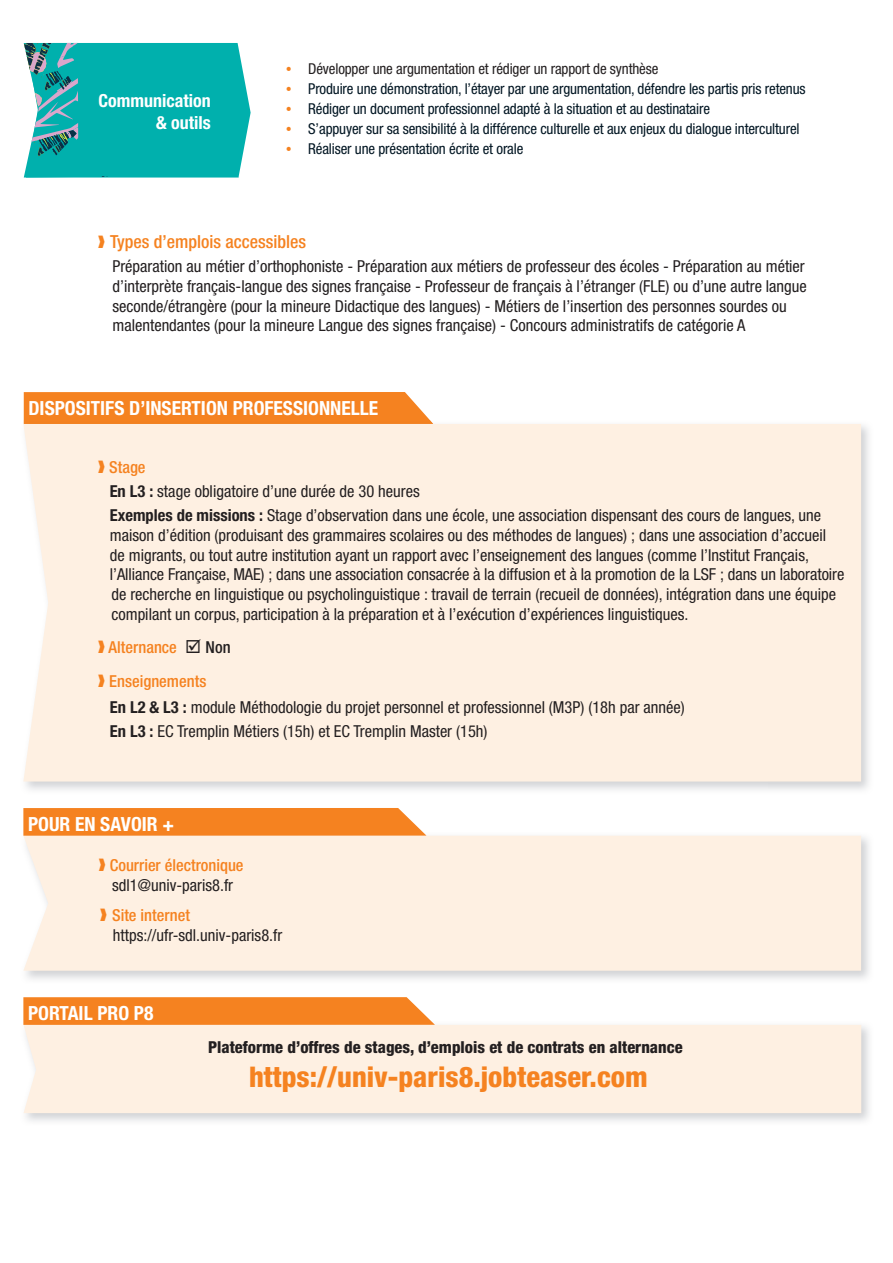
<style>
.page{position:relative;width:893px;height:1263px;background:#fff}
.page>*{position:absolute;margin:0;border:0;box-sizing:border-box;transform-origin:0 0}
.t1{font:800 condensed 28.5px "Helvetica Neue";color:#f58220}
.t2{font:700 condensed 19.5px "Helvetica Neue";color:#fff}
.t3{font:500 condensed 18px "Helvetica Neue";color:#f58220}
.t4{font:700 condensed 18px/21.6px "Helvetica Neue";color:#fff;text-align:right}
.t5{font:condensed 16.5px/19.8px "Helvetica Neue";color:#231f20}
.t6{font:500 condensed 16.5px/19.8px "Helvetica Neue";color:#f58220;text-align:center}
.t7{font:800 condensed 16.5px "Helvetica Neue";color:#231f20}
.t8{font:condensed 15px "Helvetica Neue";letter-spacing:-.01em;color:#001522}
.t9{font:condensed 15px "Helvetica Neue";letter-spacing:-.01em;color:#231f20}
.s1{font-family:"Quay Sans";font-stretch:normal;color:#f58220}
.s2{color:#f58220}
.s3{font-weight:500;color:#f58220}
.s4{font-weight:700}
.s5{color:#231f20}
.s6{font-weight:400;color:#231f20}
</style>
<div class="page">
<div style="left:23px;top:836px;width:838px;height:135px;background:#fef0e2"></div>
<svg style="left:23px;top:808px;width:403px;height:28px;background:#f5872a"></svg>
<div style="left:24px;top:1025px;width:837px;height:88px;background:#fef0e2"></div>
<svg style="left:23px;top:997px;width:412px;height:28px;background:#f5872a"></svg>
<svg style="left:24px;top:43px;width:227px;height:135px;background:#18b1b0"></svg>
<div style="left:24px;top:392px;width:406px;height:28px;background:#f58220"></div>
<hr style="left:24px;top:420px;width:409px;height:4px;background:#f38220">
<div style="left:23px;top:424px;width:838px;height:357px;background:#fef0e2"></div>
<p class="t4" style="left:98px;top:90px;width:114px">Communication &amp; outils</p>
<p class="t9" style="left:284px;top:60px;width:376px"><span class="s1">•</span> Développer une argumentation et rédiger un rapport de synthèse</p>
<p class="t8" style="left:284px;top:80px;width:523px"><span class="s1">•</span> Produire une démonstration, l’étayer par une argumentation, défendre les partis pris retenus</p>
<p class="t8" style="left:284px;top:100px;width:428px"><span class="s1">•</span> Rédiger un document professionnel adapté à la situation et au destinataire</p>
<p class="t8" style="left:284px;top:120px;width:517px"><span class="s1">•</span> S’appuyer sur sa sensibilité à la différence culturelle et aux enjeux du dialogue interculturel</p>
<p class="t8" style="left:284px;top:140px;width:241px"><span class="s1">•</span> Réaliser une présentation écrite et orale</p>
<p class="t3" style="left:98px;top:231px;width:210px">❱ Types d’emplois accessibles</p>
<p class="t5" style="left:112px;top:256px;width:696px">Préparation au métier d’orthophoniste - Préparation aux métiers de professeur des écoles - Préparation au métier d’interprète français-langue des signes française - Professeur de français à l’étranger (FLE) ou d’une autre langue seconde/étrangère (pour la mineure Didactique des langues) - Métiers de l’insertion des personnes sourdes ou malentendantes (pour la mineure Langue des signes française) - Concours administratifs de catégorie A</p>
<p class="t2" style="left:28px;top:396px;width:351px">DISPOSITIFS D’INSERTION PROFESSIONNELLE</p>
<p class="t5" style="left:110px;top:455px;width:713px;line-height:24px;text-indent:-12px"><span class="s2">❱</span> <span class="s3">Stage<br></span><span class="s4">En L3 :</span> stage obligatoire d’une durée de 30 heures<br><span class="s4">Exemples de missions :</span> Stage d’observation dans une école, une association dispensant des cours de langues, une</p>
<p class="t5" style="left:110px;top:525px;width:736px">maison d’édition (produisant des grammaires scolaires ou des méthodes de langues) ; dans une association d’accueil de migrants, ou tout autre institution ayant un rapport avec l’enseignement des langues (comme l’Institut Français, l’Alliance Française, MAE) ; dans une association consacrée à la diffusion et à la promotion de la LSF ; dans un laboratoire de recherche en linguistique ou psycholinguistique : travail de terrain (recueil de données), intégration dans une équipe compilant un corpus, participation à la préparation et à l’exécution d’expériences linguistiques.</p>
<p class="t6" style="left:98px;top:629px;width:134px;line-height:34.3px;text-align:left">❱ Alternance <span class="s5">☑ Non </span>❱ Enseignements</p>
<p class="t5" style="left:110px;top:695px;width:576px;line-height:24px"><span class="s4">En L2 &amp; L3 :</span> module Méthodologie du projet personnel et professionnel (M3P) (18h par année)<br><span class="s4">En L3 :</span> EC Tremplin Métiers (15h) et EC Tremplin Master (15h)</p>
<p class="t2" style="left:28px;top:812px;width:148px">POUR EN SAVOIR +</p>
<p class="t6" style="left:98px;top:855px;width:147px">❱ Courrier électronique <span class="s6">sdl1@univ-paris8.fr</span></p>
<p class="t5" style="left:113px;top:905px;width:171px;text-indent:-13px"><span class="s2">❱</span> <span class="s3">Site internet </span>https://ufr-sdl.univ-paris8.fr</p>
<p class="t2" style="left:28px;top:1001px;width:127px">PORTAIL PRO P8</p>
<p class="t7" style="left:208px;top:1037px;width:476px">Plateforme d’offres de stages, d’emplois et de contrats en alternance</p>
<h1 class="t1" style="left:249px;top:1059px;width:400px">https://univ-paris8.jobteaser.com</h1>
</div>
